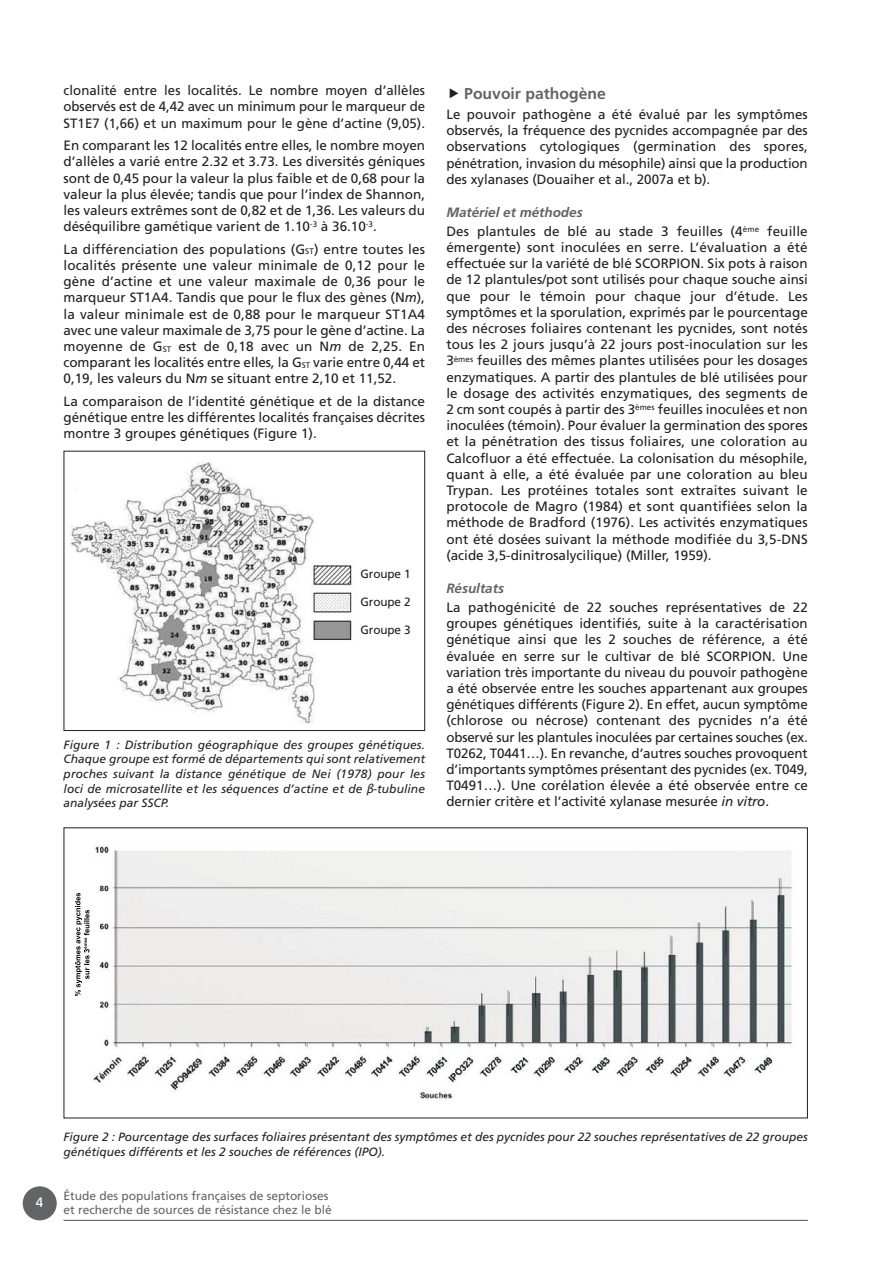
<style>
.page{position:relative;width:893px;height:1263px;background:#fff}
.page>*{position:absolute;margin:0;border:0;box-sizing:border-box;transform-origin:0 0}
.t1{font:700 15.75px "Frutiger";color:#636466}
.t2{font:13.5px/16.2px "Frutiger";color:#231f20;text-align:justify}
.t3{font:italic 700 13.5px "Frutiger";color:#636466}
.t4{font:13.5px "Frutiger";color:#fff}
.t5{font:italic 12px/14.4px "Frutiger";color:#231f20;text-align:justify}
.t6{font:12px/14.4px "Frutiger";color:#636466}
.t7{font:12px "Frutiger";letter-spacing:-.01em;color:#231f20}
.s1{font-size:8.1px}
.s2{font-style:italic}
.s3{font-family:"Lucida Grande"}
.s4{font-weight:700;font-style:italic;color:#636466}
</style>
<div class="page">
<div style="left:23px;top:1186px;width:34px;height:34px;background:#636466;border-radius:50%"></div>
<hr style="left:64px;top:1220px;width:744px;height:1px;background:#636466">
<img style="left:70px;top:462px;width:282px;height:262px">
<div style="left:64px;top:451px;width:361px;height:280px;border:1px solid #231f20"></div>
<img style="left:74px;top:846px;width:719px;height:253px">
<img style="left:75px;top:961px;width:7px;height:35px">
<svg style="left:85px;top:967px;width:4px;height:12px"></svg>
<img style="left:84px;top:939px;width:5px;height:26px">
<p class="t2" style="left:64px;top:84px;width:363px">clonalité entre les localités. Le nombre moyen d’allèles observés est de 4,42 avec un minimum pour le marqueur de ST1E7 (1,66) et un maximum pour le gène d’actine (9,05).</p>
<p class="t2" style="left:64px;top:138px;width:363px">En comparant les 12 localités entre elles, le nombre moyen d’allèles a varié entre 2.32 et 3.73. Les diversités géniques sont de 0,45 pour la valeur la plus faible et de 0,68 pour la valeur la plus élevée; tandis que pour l’index de Shannon, les valeurs extrêmes sont de 0,82 et de 1,36. Les valeurs du déséquilibre gamétique varient de 1.10<sup>-3</sup> à 36.10<sup>-3</sup>.</p>
<p class="t2" style="left:64px;top:242px;width:363px">La différenciation des populations (G<span class="s1">ST</span>) entre toutes les localités présente une valeur minimale de 0,12 pour le gène d’actine et une valeur maximale de 0,36 pour le marqueur ST1A4. Tandis que pour le flux des gènes (N<span class="s2">m</span>), la valeur minimale est de 0,88 pour le marqueur ST1A4 avec une valeur maximale de 3,75 pour le gène d’actine. La moyenne de G<span class="s1">ST</span> est de 0,18 avec un N<span class="s2">m</span> de 2,25. En comparant les localités entre elles, la G<span class="s1">ST</span> varie entre 0,44 et 0,19, les valeurs du N<span class="s2">m</span> se situant entre 2,10 et 11,52.</p>
<p class="t2" style="left:64px;top:394px;width:363px">La comparaison de l’identité génétique et de la distance génétique entre les différentes localités françaises décrites montre 3 groupes génétiques (Figure 1).</p>
<p class="t7" style="left:360px;top:569px;width:52px">Groupe 1</p>
<p class="t7" style="left:360px;top:597px;width:52px">Groupe 2</p>
<p class="t7" style="left:360px;top:625px;width:52px">Groupe 3</p>
<p class="t5" style="left:64px;top:739px;width:363px">Figure 1 : Distribution géographique des groupes génétiques.<br>Chaque groupe est formé de départements qui sont relativement proches suivant la distance génétique de Nei (1978) pour les loci de microsatellite et les séquences d’actine et de <span class="s3">β</span>-tubuline analysées par SSCP.</p>
<p class="t1" style="left:464px;top:87px;width:143px">Pouvoir pathogène</p>
<p class="t2" style="left:446px;top:107px;width:363px">Le pouvoir pathogène a été évalué par les symptômes observés, la fréquence des pycnides accompagnée par des observations cytologiques (germination des spores, pénétration, invasion du mésophile) ainsi que la production des xylanases (Douaiher et al., 2007a et b).</p>
<p class="t2" style="left:446px;top:203px;width:363px;line-height:19.4px"><span class="s4">Matériel et méthodes<br></span>Des plantules de blé au stade 3 feuilles (4<sup>ème</sup> feuille</p>
<p class="t2" style="left:446px;top:240px;width:363px">émergente) sont inoculées en serre. L’évaluation a été effectuée sur la variété de blé SCORPION. Six pots à raison de 12 plantules/pot sont utilisés pour chaque souche ainsi que pour le témoin pour chaque jour d’étude. Les symptômes et la sporulation, exprimés par le pourcentage des nécroses foliaires contenant les pycnides, sont notés tous les 2 jours jusqu’à 22 jours post-inoculation sur les 3<sup>èmes</sup> feuilles des mêmes plantes utilisées pour les dosages enzymatiques. A partir des plantules de blé utilisées pour le dosage des activités enzymatiques, des segments de 2 cm sont coupés à partir des 3<sup>èmes</sup> feuilles inoculées et non inoculées (témoin). Pour évaluer la germination des spores et la pénétration des tissus foliaires, une coloration au Calcofluor a été effectuée. La colonisation du mésophile, quant à elle, a été évaluée par une coloration au bleu Trypan. Les protéines totales sont extraites suivant le protocole de Magro (1984) et sont quantifiées selon la méthode de Bradford (1976). Les activités enzymatiques ont été dosées suivant la méthode modifiée du 3,5-DNS (acide 3,5-dinitrosalycilique) (Miller, 1959).</p>
<p class="t3" style="left:446px;top:583px;width:59px">Résultats</p>
<p class="t2" style="left:446px;top:600px;width:363px">La pathogénicité de 22 souches représentatives de 22 groupes génétiques identifiés, suite à la caractérisation génétique ainsi que les 2 souches de référence, a été évaluée en serre sur le cultivar de blé SCORPION. Une variation très importante du niveau du pouvoir pathogène a été observée entre les souches appartenant aux groupes génétiques différents (Figure 2). En effet, aucun symptôme (chlorose ou nécrose) contenant des pycnides n’a été observé sur les plantules inoculées par certaines souches (ex.<br>T0262, T0441…). En revanche, d’autres souches provoquent d’importants symptômes présentant des pycnides (ex. T049, T0491…). Une corélation élevée a été observée entre ce dernier critère et l’activité xylanase mesurée <span class="s2">in vitro</span>.</p>
<p class="t5" style="left:64px;top:1131px;width:746px">Figure 2 : Pourcentage des surfaces foliaires présentant des symptômes et des pycnides pour 22 souches représentatives de 22 groupes génétiques différents et les 2 souches de références (IPO).</p>
<p class="t4" style="left:36px;top:1197px;width:9px">4</p>
<p class="t6" style="left:64px;top:1189px;width:270px">Étude des populations françaises de septorioses et recherche de sources de résistance chez le blé</p>
</div>
